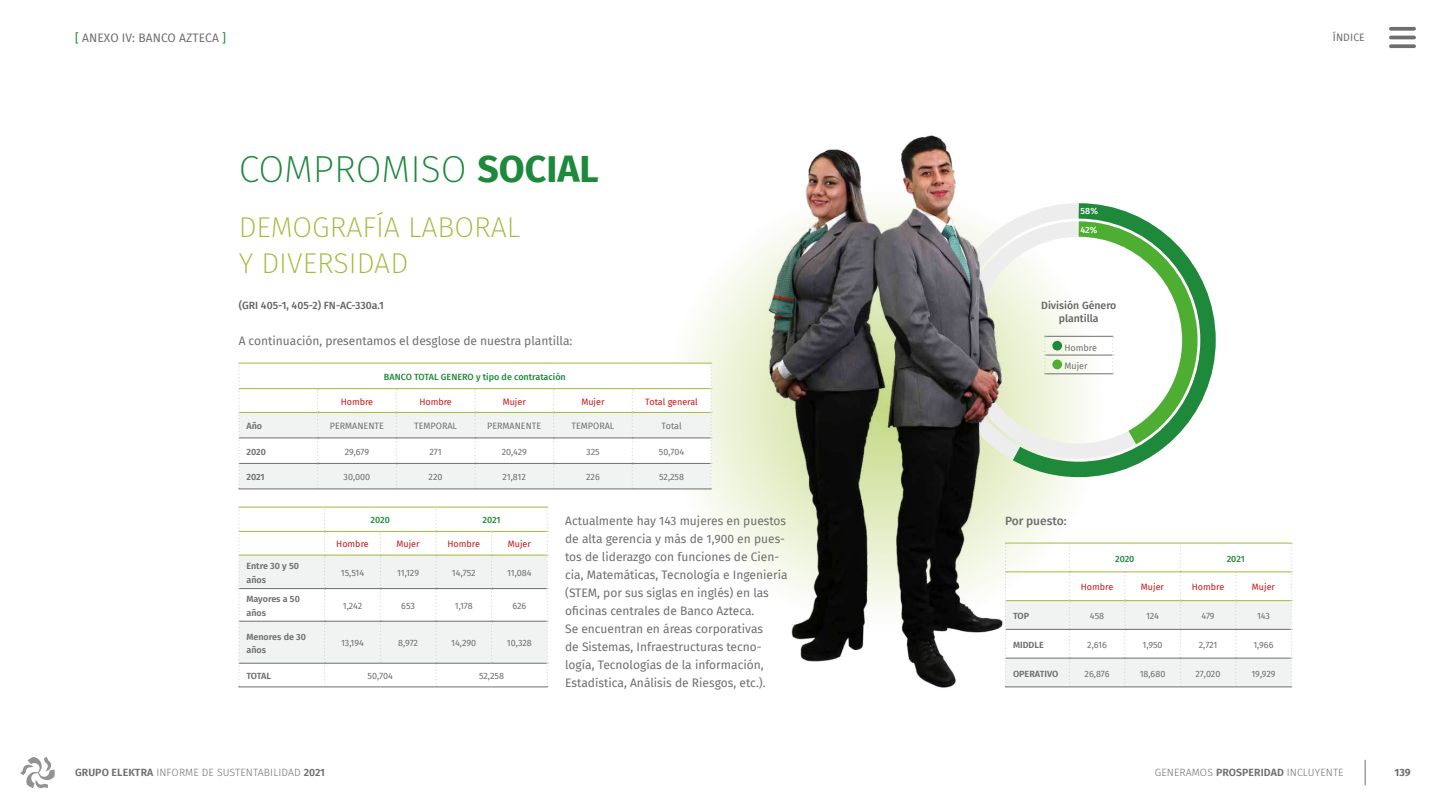
<style>
.page{position:relative;width:1440px;height:810px;background:#fff}
.page>*{position:absolute;margin:0;border:0;box-sizing:border-box;transform-origin:0 0}
.t1{font:200 37.5px "Fira Sans";color:#1d893a}
.t2{font:200 28.5px/36px "Fira Sans";color:#a2ba3b}
.t3{font:12px/18px "Fira Sans";color:#706f6f}
.t4{font:500 12px "Fira Sans";color:#706f6f}
.t5{font:300 10.5px "Fira Sans";letter-spacing:.01em;color:#706f6f}
.t6{font:500 10.5px/12.6px "Fira Sans";color:#646363;text-align:center}
.t7{font:10.5px "Fira Sans";letter-spacing:.01em;color:#706f6f}
.t8{font:700 10.5px "Fira Sans";color:#706f6f}
.t9{font:9px/18.8px "Fira Sans";color:#706f6f}
.t10{font:9px "Fira Sans";color:#c6191b}
.t11{font:600 9px/13.5px "Fira Sans";color:#706f6f}
.t12{font:500 9px "Fira Sans";color:#1d893a}
.t13{font:500 9px "Fira Sans";color:#fff}
.s1{color:#1d893a}
.s2{font-weight:700}
.s3{font-weight:600}
</style>
<div class="page">
<hr style="left:1005px;top:687px;width:64px;height:1px;background:#706f6f">
<hr style="left:1069px;top:687px;width:56px;height:1px;background:#706f6f">
<hr style="left:1125px;top:687px;width:55px;height:1px;background:#706f6f">
<hr style="left:1180px;top:687px;width:56px;height:1px;background:#706f6f">
<hr style="left:1236px;top:687px;width:56px;height:1px;background:#706f6f">
<svg style="left:1038px;top:543px;width:254px;height:144px"></svg>
<svg style="left:664px;top:187px;width:441px;height:441px;fill:#fafbf4"></svg>
<hr style="left:238px;top:489px;width:80px;height:1px;background:#706f6f">
<hr style="left:318px;top:489px;width:78px;height:1px;background:#706f6f">
<hr style="left:396px;top:489px;width:79px;height:1px;background:#706f6f">
<hr style="left:475px;top:489px;width:79px;height:1px;background:#706f6f">
<hr style="left:554px;top:489px;width:78px;height:1px;background:#706f6f">
<hr style="left:632px;top:489px;width:79px;height:1px;background:#706f6f">
<svg style="left:238px;top:363px;width:474px;height:126px"></svg>
<hr style="left:238px;top:687px;width:87px;height:1px;background:#706f6f">
<hr style="left:325px;top:687px;width:55px;height:1px;background:#706f6f">
<hr style="left:380px;top:687px;width:56px;height:1px;background:#706f6f">
<hr style="left:436px;top:687px;width:56px;height:1px;background:#706f6f">
<hr style="left:492px;top:687px;width:56px;height:1px;background:#706f6f">
<svg style="left:238px;top:507px;width:310px;height:180px"></svg>
<svg style="left:1038px;top:203px;width:178px;height:277px"></svg>
<hr style="left:1045px;top:355px;width:67px;height:1px;background:#706f6f">
<hr style="left:1044px;top:374px;width:69px;height:1px;background:#706f6f">
<hr style="left:1044px;top:336px;width:69px;height:1px;background:#706f6f">
<svg style="left:1044px;top:336px;width:2px;height:38px"></svg>
<svg style="left:1063px;top:214px;width:142px;height:244px"></svg>
<div style="left:1052px;top:341px;width:10px;height:10px;background:#1e893a;border-radius:50%"></div>
<div style="left:1052px;top:360px;width:10px;height:9px;background:#4fae33;border-radius:50%"></div>
<img style="left:718px;top:135px;width:320px;height:553px">
<svg style="left:1391px;top:27px;width:23px;height:4px"></svg>
<hr style="left:1391px;top:36px;width:23px;height:3px;background:#706f6f">
<svg style="left:1391px;top:44px;width:23px;height:4px"></svg>
<svg style="left:1365px;top:760px;width:1px;height:25px"></svg>
<svg style="left:20px;top:757px;width:35px;height:31px"></svg>
<p class="t3" style="left:75px;top:28px;width:153px"><span class="s1">[</span> ANEXO IV: BANCO AZTECA <span class="s1">]</span></p>
<p class="t7" style="left:1333px;top:30px;width:34px">ÍNDICE</p>
<h1 class="t1" style="left:239px;top:143px;width:361px">COMPROMISO <span class="s2">SOCIAL</span></h1>
<h2 class="t2" style="left:239px;top:209px;width:283px">DEMOGRAFÍA LABORAL<br>Y DIVERSIDAD</h2>
<p class="t6" style="left:239px;top:299px;width:147px">(GRI 405-1, 405-2) FN-AC-330a.1</p>
<p class="t3" style="left:239px;top:331px;width:335px">A continuación, presentamos el desglose de nuestra plantilla:</p>
<p class="t12" style="left:384px;top:370px;width:183px">BANCO TOTAL GENERO y tipo de contratación</p>
<p class="t10" style="left:341px;top:395px;width:34px">Hombre</p>
<p class="t10" style="left:419px;top:395px;width:34px">Hombre</p>
<p class="t10" style="left:503px;top:395px;width:25px">Mujer</p>
<p class="t10" style="left:581px;top:395px;width:25px">Mujer</p>
<p class="t10" style="left:645px;top:395px;width:54px">Total general</p>
<p class="t11" style="left:246px;top:419px;width:17px">Año</p>
<p class="t9" style="left:330px;top:417px;width:56px">PERMANENTE</p>
<p class="t9" style="left:414px;top:417px;width:45px">TEMPORAL</p>
<p class="t9" style="left:487px;top:417px;width:56px">PERMANENTE</p>
<p class="t9" style="left:571px;top:417px;width:45px">TEMPORAL</p>
<p class="t9" style="left:662px;top:417px;width:22px">Total</p>
<p class="t11" style="left:246px;top:444px;width:21px">2020</p>
<p class="t9" style="left:345px;top:442px;width:26px">29,679</p>
<p class="t9" style="left:430px;top:442px;width:14px">271</p>
<p class="t9" style="left:502px;top:442px;width:27px">20,429</p>
<p class="t9" style="left:586px;top:442px;width:15px">325</p>
<p class="t9" style="left:659px;top:442px;width:27px">50,704</p>
<p class="t11" style="left:246px;top:470px;width:20px">2021</p>
<p class="t9" style="left:344px;top:468px;width:28px">30,000</p>
<p class="t9" style="left:429px;top:468px;width:15px">220</p>
<p class="t9" style="left:503px;top:468px;width:25px">21,812</p>
<p class="t9" style="left:586px;top:468px;width:15px">226</p>
<p class="t9" style="left:659px;top:468px;width:26px">52,258</p>
<p class="t12" style="left:371px;top:513px;width:21px">2020</p>
<p class="t12" style="left:483px;top:513px;width:20px">2021</p>
<p class="t10" style="left:336px;top:538px;width:34px">Hombre</p>
<p class="t10" style="left:397px;top:538px;width:25px">Mujer</p>
<p class="t10" style="left:448px;top:538px;width:34px">Hombre</p>
<p class="t10" style="left:508px;top:538px;width:25px">Mujer</p>
<p class="t11" style="left:246px;top:559px;width:54px">Entre 30 y 50 años</p>
<p class="t9" style="left:341px;top:563px;width:25px">15,514</p>
<p class="t9" style="left:397px;top:563px;width:23px">11,129</p>
<p class="t9" style="left:452px;top:563px;width:25px">14,752</p>
<p class="t9" style="left:507px;top:563px;width:26px">11,084</p>
<p class="t11" style="left:246px;top:592px;width:55px">Mayores a 50 años</p>
<p class="t9" style="left:343px;top:596px;width:21px">1,242</p>
<p class="t9" style="left:401px;top:596px;width:15px">653</p>
<p class="t9" style="left:455px;top:596px;width:19px">1,178</p>
<p class="t9" style="left:512px;top:596px;width:15px">626</p>
<p class="t11" style="left:246px;top:629px;width:61px">Menores de 30 años</p>
<p class="t9" style="left:341px;top:634px;width:24px">13,194</p>
<p class="t9" style="left:398px;top:634px;width:21px">8,972</p>
<p class="t9" style="left:451px;top:634px;width:26px">14,290</p>
<p class="t9" style="left:507px;top:634px;width:26px">10,328</p>
<p class="t11" style="left:246px;top:669px;width:26px">TOTAL</p>
<p class="t9" style="left:368px;top:667px;width:27px">50,704</p>
<p class="t9" style="left:479px;top:667px;width:26px">52,258</p>
<p class="t3" style="left:565px;top:511px;width:224px">Actualmente hay 143 mujeres en puestos de alta gerencia y más de 1,900 en pues&shy;tos de liderazgo con funciones de Cien&shy;cia, Matemáticas, Tecnología e Ingeniería (STEM, por sus siglas en inglés) en las oficinas centrales de Banco Azteca.<br>Se encuentran en áreas corporativas<br>de Sistemas, Infraestructuras tecno&shy;logía, Tecnologías de la información, Estadística, Análisis de Riesgos, etc.).</p>
<p class="t13" style="left:1081px;top:204px;width:19px">58%</p>
<p class="t13" style="left:1080px;top:223px;width:18px">42%</p>
<p class="t6" style="left:1041px;top:299px;width:77px">División Género plantilla</p>
<p class="t9" style="left:1064px;top:338px;width:34px">Hombre<br>Mujer</p>
<p class="t4" style="left:1005px;top:511px;width:63px">Por puesto:</p>
<p class="t12" style="left:1115px;top:551px;width:21px">2020</p>
<p class="t12" style="left:1227px;top:551px;width:20px">2021</p>
<p class="t10" style="left:1081px;top:581px;width:34px">Hombre</p>
<p class="t10" style="left:1141px;top:581px;width:25px">Mujer</p>
<p class="t10" style="left:1192px;top:581px;width:34px">Hombre</p>
<p class="t10" style="left:1252px;top:581px;width:25px">Mujer</p>
<p class="t11" style="left:1013px;top:609px;width:18px">TOP</p>
<p class="t9" style="left:1090px;top:606px;width:16px">458</p>
<p class="t9" style="left:1146px;top:606px;width:14px">124</p>
<p class="t9" style="left:1201px;top:606px;width:15px">479</p>
<p class="t9" style="left:1257px;top:606px;width:15px">143</p>
<p class="t11" style="left:1013px;top:638px;width:32px">MIDDLE</p>
<p class="t9" style="left:1087px;top:635px;width:21px">2,616</p>
<p class="t9" style="left:1143px;top:635px;width:22px">1,950</p>
<p class="t9" style="left:1199px;top:635px;width:20px">2,721</p>
<p class="t9" style="left:1253px;top:635px;width:22px">1,966</p>
<p class="t11" style="left:1013px;top:666px;width:47px">OPERATIVO</p>
<p class="t9" style="left:1085px;top:664px;width:26px">26,876</p>
<p class="t9" style="left:1140px;top:664px;width:27px">18,680</p>
<p class="t9" style="left:1196px;top:664px;width:26px">27,020</p>
<p class="t9" style="left:1251px;top:664px;width:26px">19,929</p>
<p class="t5" style="left:75px;top:765px;width:252px"><span class="s3">GRUPO ELEKTRA</span> INFORME DE SUSTENTABILIDAD <span class="s3">2021</span></p>
<p class="t5" style="left:1155px;top:765px;width:190px">GENERAMOS <span class="s3">PROSPERIDAD</span> INCLUYENTE</p>
<p class="t8" style="left:1395px;top:764px;width:18px">139</p>
</div>
